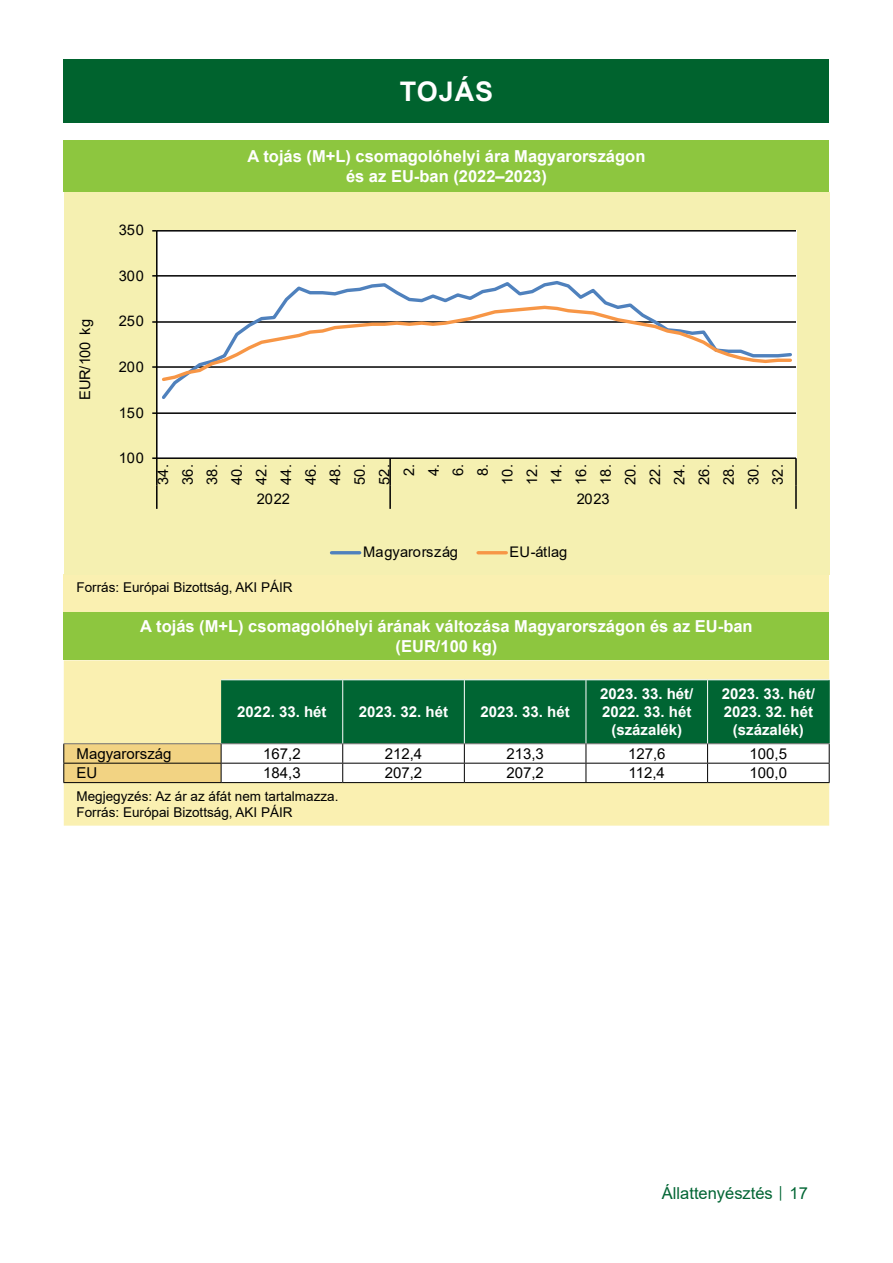
<style>
.page{position:relative;width:893px;height:1263px;background:#fff}
.page>*{position:absolute;margin:0;border:0;box-sizing:border-box;transform-origin:0 0}
.t1{font:700 27px "Arial";letter-spacing:.035em;color:#fff}
.t2{font:700 16.5px/19.8px "Arial";color:#fff;text-align:center}
.t3{font:16.5px "Arial";color:#006533}
.t4{font:700 15px/18px "Arial";color:#fff;text-align:center}
.t5{font:15px "Arial";color:#000}
.t6{font:14.7px/24.6px "Arial";letter-spacing:-.02em;color:#000;text-align:center}
.t7{font:14.7px "Arial";letter-spacing:.015em;color:#000}
.t8{font:13.5px/16.2px "Arial";color:#000}
.s1{font-size:12px}
</style>
<div class="page">
<div style="left:64px;top:60px;width:765px;height:63px;background:#00632e"></div>
<div style="left:64px;top:611px;width:765px;height:49px;background:#8dc63f"></div>
<div style="left:64px;top:660px;width:765px;height:166px;background:#faf0b1"></div>
<hr style="left:221px;top:679px;width:122px;height:1px;background:#fff">
<hr style="left:343px;top:679px;width:121px;height:1px;background:#fff">
<hr style="left:464px;top:679px;width:122px;height:1px;background:#fff">
<hr style="left:586px;top:679px;width:122px;height:1px;background:#fff">
<hr style="left:708px;top:679px;width:122px;height:1px;background:#fff">
<svg style="left:63px;top:680px;width:767px;height:102px"></svg>
<hr style="left:63px;top:782px;width:158px;height:1px;background:#000">
<hr style="left:221px;top:782px;width:122px;height:1px;background:#000">
<hr style="left:343px;top:782px;width:121px;height:1px;background:#000">
<hr style="left:464px;top:782px;width:122px;height:1px;background:#000">
<hr style="left:586px;top:782px;width:122px;height:1px;background:#000">
<hr style="left:708px;top:782px;width:122px;height:1px;background:#000">
<div style="left:64px;top:140px;width:765px;height:51px;background:#8dc63f"></div>
<div style="left:64px;top:574px;width:765px;height:37px;background:#faf0b1"></div>
<div style="left:64px;top:192px;width:765px;height:382px;background:#f5f0b1"></div>
<div style="left:157px;top:230px;width:639px;height:229px;background:#fff"></div>
<hr style="left:157px;top:412px;width:639px;height:2px;background:#000">
<hr style="left:157px;top:366px;width:639px;height:2px;background:#000">
<hr style="left:157px;top:321px;width:639px;height:2px;background:#000">
<hr style="left:157px;top:275px;width:639px;height:2px;background:#000">
<hr style="left:157px;top:230px;width:639px;height:2px;background:#000">
<hr style="left:156px;top:231px;width:2px;height:227px;background:#000">
<hr style="left:157px;top:457px;width:639px;height:2px;background:#000">
<hr style="left:156px;top:458px;width:2px;height:27px;background:#000">
<hr style="left:389px;top:458px;width:2px;height:27px;background:#000">
<hr style="left:795px;top:458px;width:2px;height:27px;background:#000">
<hr style="left:156px;top:485px;width:2px;height:24px;background:#000">
<hr style="left:389px;top:485px;width:2px;height:24px;background:#000">
<hr style="left:795px;top:485px;width:2px;height:24px;background:#000">
<svg style="left:159px;top:281px;width:473px;height:118px"></svg>
<svg style="left:160px;top:304px;width:634px;height:79px"></svg>
<hr style="left:332px;top:551px;width:28px;height:3px;background:#4f81bd">
<hr style="left:478px;top:551px;width:28px;height:3px;background:#f79646">
<h1 class="t1" style="left:400px;top:73px;width:95px">TOJÁS</h1>
<p class="t6" style="left:72px;top:400px;width:83px;rotate:-90deg">EUR/100 kg</p>
<p class="t2" style="left:248px;top:146px;width:399px">A tojás (M+L) csomagolóhelyi ára Magyarországon és az EU-ban (2022–2023)</p>
<p class="t6" style="left:119px;top:217px;width:27px">350</p>
<p class="t6" style="left:119px;top:263px;width:27px">300</p>
<p class="t6" style="left:119px;top:309px;width:27px">250</p>
<p class="t6" style="left:119px;top:354px;width:27px">200</p>
<p class="t6" style="left:119px;top:400px;width:27px">150</p>
<p class="t6" style="left:119px;top:446px;width:27px">100</p>
<p class="t6" style="left:151px;top:484px;width:22px;rotate:-90deg">34.<br>36.<br>38.<br>40.<br>42.<br>44.<br>46.<br>48.<br>50.<br>52.<br>2.<br>4.<br>6.<br>8.<br>10.<br>12.<br>14.<br>16.<br>18.<br>20.<br>22.<br>24.<br>26.<br>28.<br>30.<br>32.</p>
<p class="t6" style="left:257px;top:487px;width:34px">2022</p>
<p class="t6" style="left:577px;top:487px;width:34px">2023</p>
<p class="t7" style="left:363px;top:542px;width:96px">Magyarország</p>
<p class="t6" style="left:509px;top:540px;width:59px">EU-átlag</p>
<p class="t8" style="left:77px;top:579px;width:218px">Forrás: Európai Bizottság, AKI PÁIR</p>
<p class="t2" style="left:140px;top:616px;width:614px">A tojás (M+L) csomagolóhelyi árának változása Magyarországon és az EU-ban (EUR/100 kg)</p>
<p class="t4" style="left:237px;top:703px;width:91px">2022. 33. hét</p>
<p class="t4" style="left:359px;top:703px;width:91px">2023. 32. hét</p>
<p class="t4" style="left:481px;top:703px;width:91px">2023. 33. hét</p>
<p class="t4" style="left:600px;top:685px;width:95px">2023. 33. hét/<br>2022. 33. hét (százalék)</p>
<p class="t4" style="left:722px;top:685px;width:95px">2023. 33. hét/<br>2023. 32. hét (százalék)</p>
<p class="t5" style="left:77px;top:743px;width:97px">Magyarország</p>
<p class="t5" style="left:263px;top:743px;width:39px">167,2</p>
<p class="t5" style="left:385px;top:743px;width:39px">212,4</p>
<p class="t5" style="left:506px;top:743px;width:39px">213,3</p>
<p class="t5" style="left:628px;top:743px;width:39px">127,6</p>
<p class="t5" style="left:750px;top:743px;width:39px">100,5</p>
<p class="t5" style="left:77px;top:763px;width:22px">EU</p>
<p class="t5" style="left:263px;top:763px;width:39px">184,3</p>
<p class="t5" style="left:385px;top:763px;width:39px">207,2</p>
<p class="t5" style="left:506px;top:763px;width:39px">207,2</p>
<p class="t5" style="left:629px;top:763px;width:38px">112,4</p>
<p class="t5" style="left:750px;top:763px;width:39px">100,0</p>
<p class="t8" style="left:77px;top:788px;width:263px">Megjegyzés: Az ár az áfát nem tartalmazza.<br>Forrás: Európai Bizottság, AKI PÁIR</p>
<p class="t3" style="left:662px;top:1182px;width:147px">Állattenyésztés <span class="s1">│</span> 17</p>
</div>
